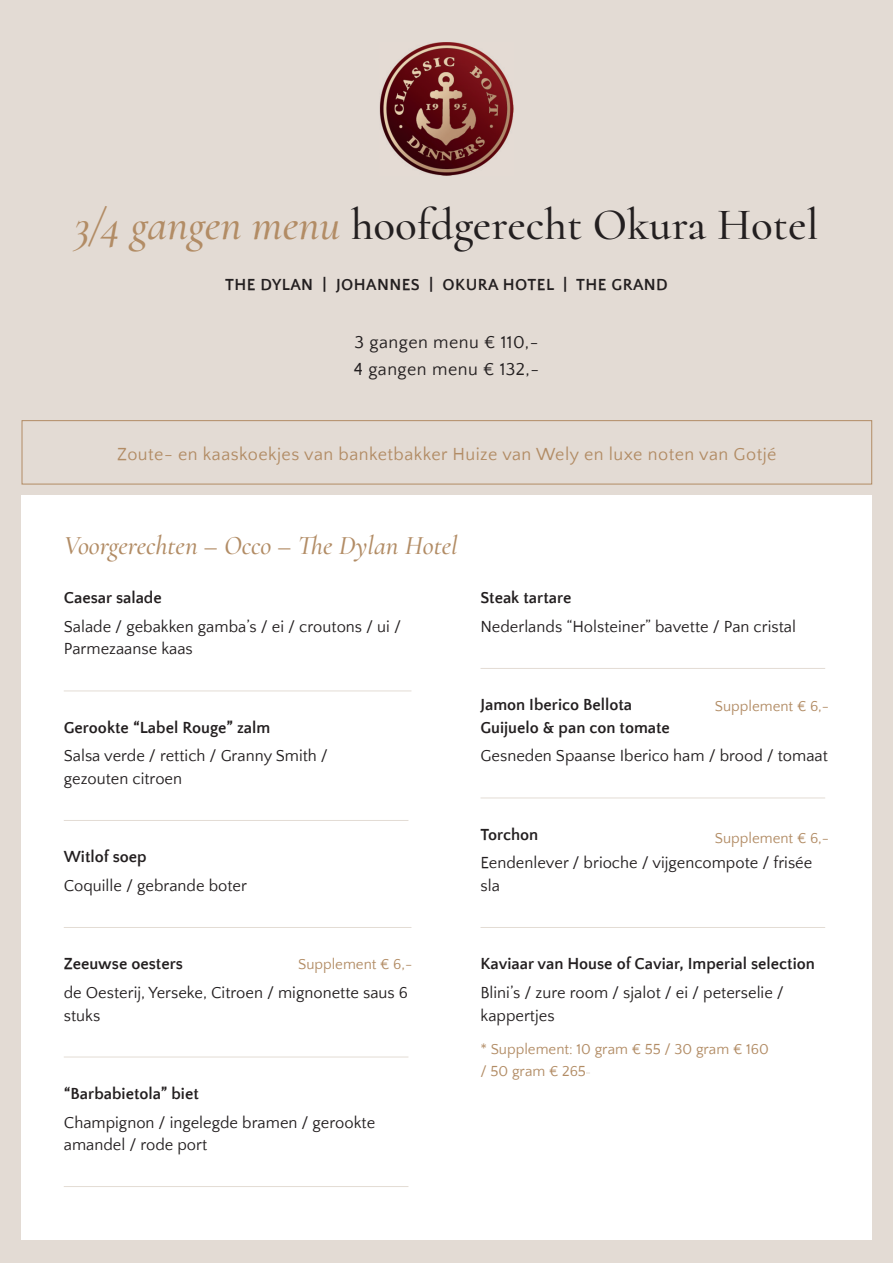
<style>
.page{position:relative;width:893px;height:1263px;background:#e3dbd4}
.page>*{position:absolute;margin:0;border:0;box-sizing:border-box;transform-origin:0 0}
.t1{font:300 45px "Cormorant";color:#231f20}
.t2{font:italic 300 27px "Cormorant";color:#b28c65}
.t3{font:18px "Quattrocento Sans";letter-spacing:.025em;color:#b28c65}
.t4{font:18px/27px "Quattrocento Sans";letter-spacing:.025em;color:#231f20}
.t5{font:16.5px/22.5px "Quattrocento Sans";color:#231f20}
.t6{font:700 16.5px/22.5px "Quattrocento Sans";color:#231f20}
.t7{font:700 16.5px "Quattrocento Sans";letter-spacing:.025em;color:#231f20}
.t8{font:15px/22.5px "Quattrocento Sans";color:#b28c65}
.s1{font-style:italic;color:#b28c65}
</style>
<div class="page">
<div style="left:21px;top:495px;width:851px;height:744px;background:#fff"></div>
<div style="left:22px;top:420px;width:850px;height:64px;border:1px solid #b28c65"></div>
<hr style="left:64px;top:690px;width:347px;height:1px;background:#e3dcd4">
<hr style="left:64px;top:820px;width:344px;height:1px;background:#e3dcd4">
<hr style="left:64px;top:927px;width:347px;height:1px;background:#e3dcd4">
<hr style="left:64px;top:1057px;width:344px;height:1px;background:#e3dcd4">
<hr style="left:64px;top:1186px;width:344px;height:1px;background:#e3dcd4">
<hr style="left:480px;top:668px;width:345px;height:1px;background:#e3dcd4">
<hr style="left:480px;top:797px;width:345px;height:1px;background:#e3dcd4">
<hr style="left:480px;top:927px;width:345px;height:1px;background:#e3dcd4">
<img style="left:380px;top:42px;width:133px;height:133px">
<h1 class="t1" style="left:75px;top:198px;width:745px"><span class="s1">3/4 gangen menu</span> hoofdgerecht Okura Hotel</h1>
<p class="t7" style="left:225px;top:276px;width:444px">THE DYLAN | JOHANNES | OKURA HOTEL | THE GRAND</p>
<p class="t4" style="left:354px;top:329px;width:187px">3 gangen menu € 110,-<br>4 gangen menu € 132,-</p>
<p class="t3" style="left:117px;top:445px;width:661px">Zoute- en kaaskoekjes van banketbakker Huize van Wely en luxe noten van Gotjé</p>
<h2 class="t2" style="left:64px;top:525px;width:395px">Voorgerechten – Occo – The Dylan Hotel</h2>
<p class="t6" style="left:64px;top:587px;width:99px">Caesar salade</p>
<p class="t5" style="left:64px;top:616px;width:339px">Salade / gebakken gamba’s / ei / croutons / ui /<br>Parmezaanse kaas</p>
<p class="t6" style="left:64px;top:717px;width:208px">Gerookte “Label Rouge” zalm</p>
<p class="t5" style="left:64px;top:745px;width:266px">Salsa verde / rettich / Granny Smith / gezouten citroen</p>
<p class="t6" style="left:64px;top:846px;width:84px">Witlof soep</p>
<p class="t5" style="left:64px;top:875px;width:185px">Coquille / gebrande boter</p>
<p class="t6" style="left:480px;top:587px;width:92px">Steak tartare</p>
<p class="t5" style="left:480px;top:616px;width:317px">Nederlands “Holsteiner” bavette / Pan cristal</p>
<p class="t6" style="left:480px;top:694px;width:191px">Jamon Iberico Bellota<br>Guijuelo &amp; pan con tomate</p>
<p class="t5" style="left:480px;top:745px;width:349px">Gesneden Spaanse Iberico ham / brood / tomaat</p>
<p class="t8" style="left:715px;top:696px;width:116px">Supplement € 6,-</p>
<p class="t6" style="left:480px;top:824px;width:59px">Torchon</p>
<p class="t5" style="left:480px;top:852px;width:333px">Eendenlever / brioche / vijgencompote / frisée sla</p>
<p class="t8" style="left:715px;top:827px;width:116px">Supplement € 6,-</p>
<p class="t8" style="left:298px;top:954px;width:116px">Supplement € 6,-</p>
<p class="t6" style="left:64px;top:953px;width:121px">Zeeuwse oesters</p>
<p class="t5" style="left:64px;top:982px;width:346px">de Oesterij, Yerseke, Citroen / mignonette saus 6 stuks</p>
<p class="t6" style="left:64px;top:1083px;width:137px">“Barbabietola” biet</p>
<p class="t5" style="left:64px;top:1111px;width:313px">Champignon / ingelegde bramen / gerookte amandel / rode port</p>
<p class="t6" style="left:480px;top:953px;width:336px">Kaviaar van House of Caviar, Imperial selection</p>
<p class="t5" style="left:480px;top:982px;width:305px">Blini’s / zure room / sjalot / ei / peterselie / kappertjes</p>
<p class="t8" style="left:480px;top:1038px;width:290px">* Supplement: 10 gram € 55 / 30 gram € 160 / 50 gram € 265</p>
</div>
